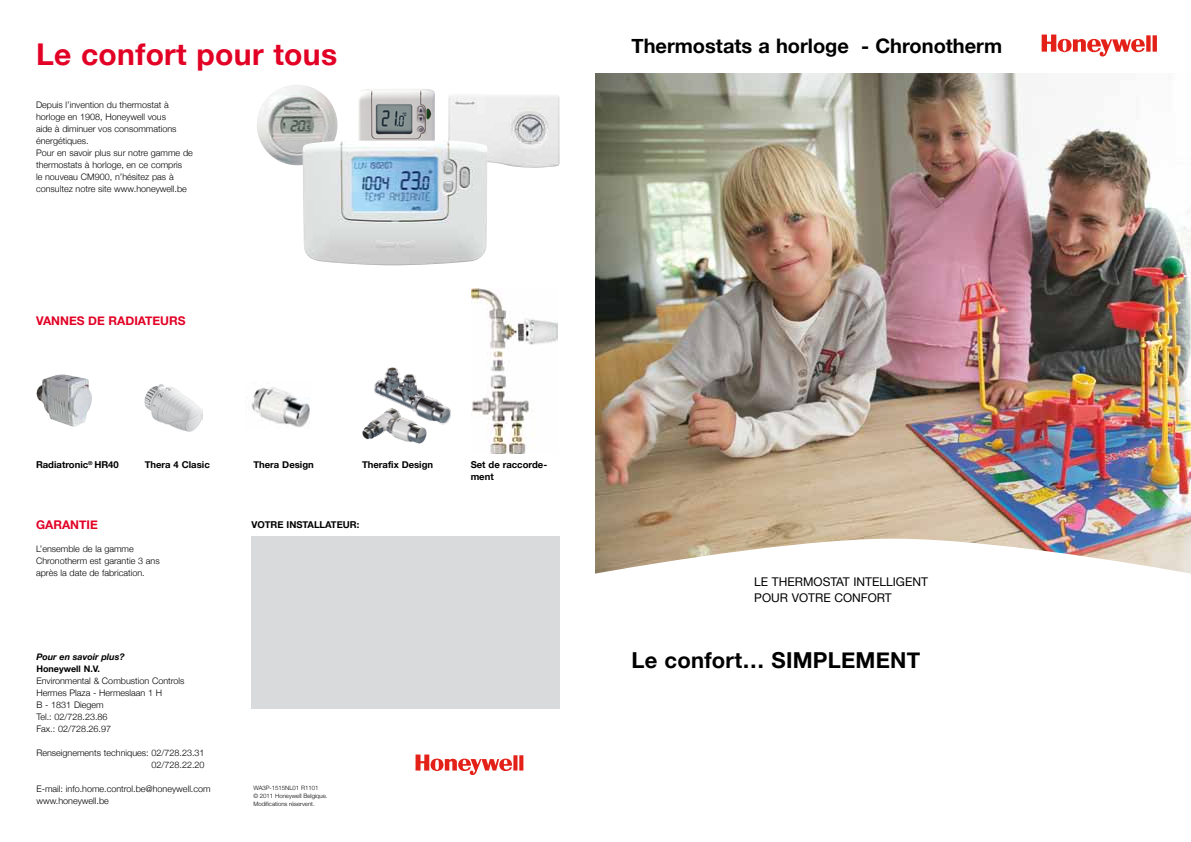
<style>
.page{position:relative;width:1191px;height:842px;background:#fff}
.page>*{position:absolute;margin:0;border:0;box-sizing:border-box;transform-origin:0 0}
.t1{font:700 30px "Helvetica Neue";letter-spacing:.01em;color:#e20025}
.t2{font:700 22px "Helvetica Neue";letter-spacing:.01em;color:#000}
.t3{font:700 20px "Helvetica Neue";color:#000}
.t4{font:12px/16px "Helvetica Neue";color:#000}
.t5{font:700 12px "Helvetica Neue";color:#e20025}
.t6{font:700 9.5px/12px "Helvetica Neue";color:#000}
.t7{font:300 9px/12px "Helvetica Neue";color:#000}
.t8{font:italic 700 9px "Helvetica Neue";color:#000}
.t9{font:700 9px "Helvetica Neue";color:#000}
.t10{font:300 6px/8px "Helvetica Neue";color:#000}
</style>
<div class="page">
<img style="left:471px;top:289px;width:86px;height:164px">
<img style="left:595px;top:73px;width:596px;height:466px">
<svg style="left:595px;top:539px;width:596px;height:35px"></svg>
<svg style="left:1146px;top:35px;width:4px;height:17px"></svg>
<svg style="left:1152px;top:35px;width:4px;height:17px"></svg>
<svg style="left:1041px;top:35px;width:103px;height:21px"></svg>
<svg style="left:513px;top:755px;width:4px;height:15px"></svg>
<svg style="left:519px;top:755px;width:4px;height:15px"></svg>
<svg style="left:415px;top:754px;width:97px;height:21px"></svg>
<img style="left:358px;top:89px;width:77px;height:52px">
<img style="left:448px;top:95px;width:111px;height:73px">
<img style="left:303px;top:141px;width:185px;height:124px">
<img style="left:37px;top:374px;width:24px;height:22px">
<img style="left:144px;top:384px;width:59px;height:48px">
<img style="left:251px;top:387px;width:59px;height:41px">
<img style="left:374px;top:367px;width:77px;height:58px">
<img style="left:362px;top:402px;width:70px;height:42px">
<div style="left:251px;top:537px;width:308px;height:172px;background:#d9dadb"></div>
<h1 class="t1" style="left:36px;top:36px;width:303px">Le confort pour tous</h1>
<p class="t7" style="left:36px;top:99px;width:158px">Depuis l’invention du thermostat à horloge en 1908, Honeywell vous<br>aide à diminuer vos consommations énergétiques.<br>Pour en savoir plus sur notre gamme de thermostats à horloge, en ce compris<br>le nouveau CM900, n’hésitez pas à consultez notre site www.honeywell.be</p>
<h3 class="t5" style="left:36px;top:313px;width:17px">Vannes</h3>
<h3 class="t5" style="left:88px;top:313px;width:54px">de radiate</h3>
<h3 class="t5" style="left:160px;top:313px;width:18px">urs</h3>
<p class="t6" style="left:36px;top:458px;width:84px">Radiatronic<sup>®</sup> HR40</p>
<p class="t6" style="left:145px;top:458px;width:67px">Thera 4 Clasic</p>
<p class="t6" style="left:253px;top:458px;width:62px">Thera Design</p>
<p class="t6" style="left:362px;top:458px;width:73px">Therafix Design</p>
<p class="t6" style="left:470px;top:458px;width:78px">Set de raccorde&shy;ment</p>
<h3 class="t5" style="left:36px;top:517px;width:63px">GARANTIE</h3>
<p class="t7" style="left:36px;top:543px;width:125px">L’ensemble de la gamme<br>Chronotherm est garantie 3 ans après la date de fabrication.</p>
<p class="t8" style="left:36px;top:651px;width:90px">Pour en savoir plus?</p>
<p class="t9" style="left:36px;top:663px;width:65px">Honeywell N.V.</p>
<p class="t7" style="left:36px;top:675px;width:150px">Environmental &amp; Combustion Controls<br>Hermes Plaza - Hermeslaan 1 H<br>B - 1831 Diegem<br>Tel.: 02/728.23.86<br>Fax.: 02/728.26.97</p>
<p class="t7" style="left:36px;top:747px;width:170px;text-align:right">Renseignements techniques: 02/728.23.31<br>02/728.22.20</p>
<p class="t7" style="left:36px;top:783px;width:176px">E-mail: info.home.control.be@honeywell.com www.honeywell.be</p>
<p class="t6" style="left:251px;top:518px;width:109px">VOTRE INSTALLATEUR:</p>
<p class="t10" style="left:253px;top:783px;width:76px">WA3P-1515NL01 R1101<br>© 2011 Honeywell Belgique.<br>Modifications réservent.</p>
<h3 class="t3" style="left:631px;top:33px;width:372px">Thermostats a horloge - Chronotherm</h3>
<h3 class="t4" style="left:754px;top:573px;width:175px">LE THERMOSTAT INTELLIGENT<br>POUR VOTRE CONFORT</h3>
<h2 class="t2" style="left:631px;top:646px;width:290px">Le confort… SIMPLEMENT</h2>
</div>
